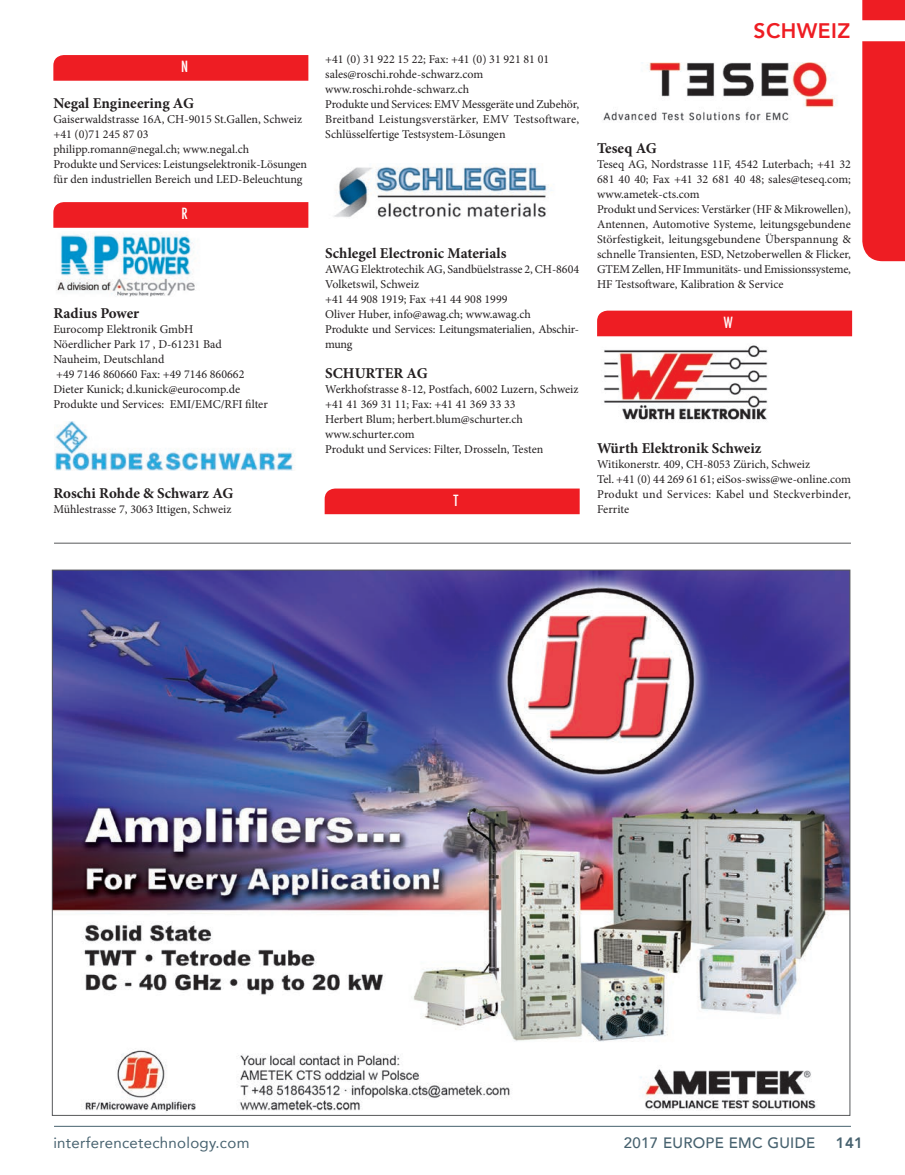
<style>
.page{position:relative;width:905px;height:1175px;background:#fff}
.page>*{position:absolute;margin:0;border:0;box-sizing:border-box;transform-origin:0 0}
.t1{font:800 21px "Avenir";letter-spacing:.02em;color:#ee1d23}
.Body_text{font:700 15px "Minion Pro";color:#231f20}
.t2{font:15px "Avenir";letter-spacing:.02em;color:#46616e}
.t3{font:500 15px "Avenir";letter-spacing:.02em;color:#46616e}
.t4{font:500 condensed 15px "Futura";color:#fff}
.t5{font:800 15px "Avenir";color:#46616e}
.Body_text-2{font:12px/15px "Minion Pro";color:#231f20}
.Body_text-3{font:12px/15px "Minion Pro";letter-spacing:.02em;color:#231f20}
</style>
<div class="page">
<svg style="left:862px;top:0;width:42px;height:261px"></svg>
<hr style="left:54px;top:1125px;width:796px;height:1px;background:#46616e">
<hr style="left:54px;top:543px;width:796px;height:1px;background:#57585a">
<svg style="left:53px;top:55px;width:255px;height:26px"></svg>
<svg style="left:53px;top:202px;width:255px;height:26px"></svg>
<img style="left:56px;top:233px;width:139px;height:64px">
<img style="left:54px;top:422px;width:241px;height:48px">
<img style="left:334px;top:163px;width:218px;height:55px">
<div style="left:324px;top:488px;width:255px;height:26px;background:#ee1d23"></div>
<img style="left:603px;top:63px;width:234px;height:59px">
<div style="left:597px;top:311px;width:255px;height:25px;background:#ee1d23"></div>
<img style="left:604px;top:345px;width:164px;height:77px">
<img style="left:54px;top:571px;width:794px;height:541px">
<p class="t4" style="left:181px;top:57px;width:9px">N</p>
<p class="Body_text" style="left:53px;top:92px;width:142px">Negal Engineering AG</p>
<p class="Body_text-2" style="left:53px;top:111px;width:250px">Gaiserwaldstrasse 16A, CH-9015 St.Gallen, Schweiz</p>
<p class="Body_text-2" style="left:53px;top:126px;width:97px">+41 (0)71 245 87 03</p>
<p class="Body_text-2" style="left:53px;top:141px;width:197px">philipp.romann@negal.ch; www.negal.ch</p>
<p class="Body_text-2" style="left:53px;top:156px;width:255px">Produkte und Services: Leistungselektronik-Lösungen für den industriellen Bereich und LED-Beleuchtung</p>
<p class="t4" style="left:181px;top:204px;width:8px">R</p>
<p class="Body_text" style="left:53px;top:302px;width:87px">Radius Power</p>
<p class="Body_text-2" style="left:53px;top:321px;width:141px">Eurocomp Elektronik GmbH</p>
<p class="Body_text-2" style="left:53px;top:336px;width:170px">Nöerdlicher Park 17 , D-61231 Bad</p>
<p class="Body_text-2" style="left:53px;top:351px;width:112px">Nauheim, Deutschland</p>
<p class="Body_text-2" style="left:56px;top:366px;width:190px">+49 7146 860660 Fax: +49 7146 860662</p>
<p class="Body_text-2" style="left:53px;top:381px;width:188px">Dieter Kunick; d.kunick@eurocomp.de</p>
<p class="Body_text-2" style="left:53px;top:396px;width:216px">Produkte und Services: EMI/EMC/RFI filter</p>
<p class="Body_text" style="left:53px;top:482px;width:182px">Roschi Rohde &amp; Schwarz AG</p>
<p class="Body_text-2" style="left:53px;top:501px;width:179px">Mühlestrasse 7, 3063 Ittigen, Schweiz</p>
<p class="Body_text-2" style="left:325px;top:51px;width:225px">+41 (0) 31 922 15 22; Fax: +41 (0) 31 921 81 01</p>
<p class="Body_text-2" style="left:325px;top:66px;width:160px">sales@roschi.rohde-schwarz.com</p>
<p class="Body_text-2" style="left:325px;top:81px;width:146px">www.roschi.rohde-schwarz.ch</p>
<p class="Body_text-2" style="left:325px;top:96px;width:255px;text-align:justify">Produkte und Services: EMV Messgeräte und Zubehör, Breitband Leistungsverstärker, EMV Testsoftware, Schlüsselfertige Testsystem-Lösungen</p>
<p class="Body_text" style="left:325px;top:242px;width:183px">Schlegel Electronic Materials</p>
<p class="Body_text-2" style="left:325px;top:261px;width:255px">AWAG Elektrotechik AG, Sandbüelstrasse 2, CH-8604<br>Volketswil, Schweiz</p>
<p class="Body_text-2" style="left:325px;top:291px;width:184px">+41 44 908 1919; Fax +41 44 908 1999</p>
<p class="Body_text-2" style="left:325px;top:306px;width:207px">Oliver Huber, info@awag.ch; www.awag.ch</p>
<p class="Body_text-2" style="left:325px;top:321px;width:255px">Produkte und Services: Leitungsmaterialien, Abschir&shy;mung</p>
<p class="Body_text" style="left:325px;top:362px;width:104px">SCHURTER AG</p>
<p class="Body_text-2" style="left:325px;top:381px;width:255px">Werkhofstrasse 8-12, Postfach, 6002 Luzern, Schweiz</p>
<p class="Body_text-2" style="left:325px;top:396px;width:192px">+41 41 369 31 11; Fax: +41 41 369 33 33</p>
<p class="Body_text-2" style="left:325px;top:411px;width:199px">Herbert Blum; herbert.blum@schurter.ch</p>
<p class="Body_text-2" style="left:325px;top:426px;width:91px">www.schurter.com</p>
<p class="Body_text-2" style="left:325px;top:441px;width:220px">Produkt und Services: Filter, Drosseln, Testen</p>
<p class="t4" style="left:453px;top:490px;width:6px">T</p>
<h1 class="t1" style="left:753px;top:15px;width:98px">SCHWEIZ</h1>
<p class="Body_text" style="left:597px;top:137px;width:61px">Teseq AG</p>
<p class="Body_text-2" style="left:597px;top:156px;width:255px;text-align:justify">Teseq AG, Nordstrasse 11F, 4542 Luterbach; +41 32<br>681 40 40; Fax +41 32 681 40 48; sales@teseq.com; www.ametek-cts.com</p>
<p class="Body_text-2" style="left:597px;top:201px;width:255px;text-align:justify">Produkt und Services: Verstärker (HF &amp; Mikrowellen), Antennen, Automotive Systeme, leitungsgebundene Störfestigkeit, leitungsgebundene Überspannung &amp; schnelle Transienten, ESD, Netzoberwellen &amp; Flicker, GTEM Zellen, HF Immunitäts- und Emissionssysteme, HF Testsoftware, Kalibration &amp; Service</p>
<p class="t4" style="left:724px;top:312px;width:10px">W</p>
<p class="Body_text" style="left:597px;top:437px;width:166px">Würth Elektronik Schweiz</p>
<p class="Body_text-2" style="left:597px;top:456px;width:214px">Witikonerstr. 409, CH-8053 Zürich, Schweiz</p>
<p class="Body_text-2" style="left:597px;top:471px;width:255px">Tel. +41 (0) 44 269 61 61; eiSos-swiss@we-online.com</p>
<p class="Body_text-3" style="left:597px;top:486px;width:255px">Produkt und Services: Kabel und Steckverbinder,<br>Ferrite</p>
<p class="t2" style="left:53px;top:1130px;width:197px">interferencetechnology.com</p>
<p class="t3" style="left:624px;top:1129px;width:193px">2017 EUROPE EMC GUIDE</p>
<p class="t5" style="left:836px;top:1131px;width:29px">141</p>
</div>
